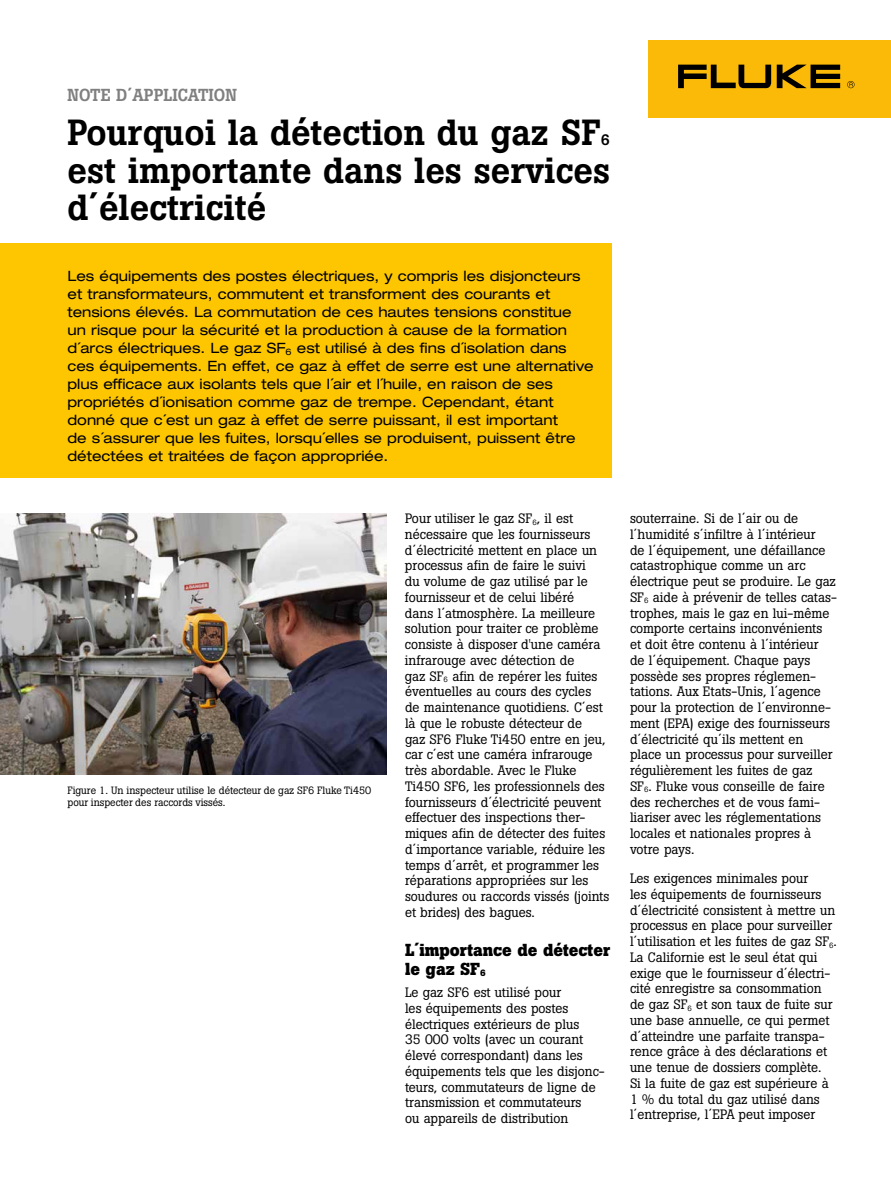
<style>
.page{position:relative;width:891px;height:1188px;background:#fff}
.page>*{position:absolute;margin:0;border:0;box-sizing:border-box;transform-origin:0 0}
.t1{font:500 36px/37.5px "Boton Pro";color:#000}
.t2{font:700 17.25px/18.8px "Boton Pro";color:#000}
.t3{font:500 17.25px "Boton Pro";color:#818080}
.t4{font:500 15px "Boton Pro";color:#000}
.t5{font:expanded 14.25px/18px "Helvetica Neue LT Pro";color:#000}
.t6{font:13.5px/15.8px "Boton Pro";color:#000}
.t7{font:10.5px/12.6px "Boton Pro";color:#000}
</style>
<div class="page">
<img style="left:0;top:513px;width:387px;height:261px">
<div style="left:0;top:243px;width:612px;height:234px;background:#fdc600"></div>
<div style="left:648px;top:40px;width:243px;height:78px;background:#fbba07"></div>
<svg style="left:777px;top:65px;width:63px;height:23px"></svg>
<svg style="left:678px;top:65px;width:93px;height:23px"></svg>
<svg style="left:847px;top:81px;width:8px;height:7px"></svg>
<p class="t3" style="left:68px;top:84px;width:171px">NOTE D´APPLICATION</p>
<h1 class="t1" style="left:68px;top:114px;width:535px">Pourquoi la détection du gaz SF</h1>
<p class="t4" style="left:601px;top:130px;width:11px">6</p>
<h1 class="t1" style="left:68px;top:151px;width:544px">est importante dans les services d´électricité</h1>
<p class="t5" style="left:68px;top:267px;width:528px">Les équipements des postes électriques, y compris les disjoncteurs et transformateurs, commutent et transforment des courants et tensions élevés. La commutation de ces hautes tensions constitue un risque pour la sécurité et la production à cause de la formation d´arcs électriques. Le gaz SF<sub>6</sub> est utilisé à des fins d´isolation dans ces équipements. En effet, ce gaz à effet de serre est une alternative plus efficace aux isolants tels que l´air et l´huile, en raison de ses propriétés d´ionisation comme gaz de trempe. Cependant, étant donné que c´est un gaz à effet de serre puissant, il est important<br>de s´assurer que les fuites, lorsqu´elles se produisent, puissent être détectées et traitées de façon appropriée.</p>
<p class="t7" style="left:68px;top:784px;width:305px">Figure 1. Un inspecteur utilise le détecteur de gaz SF6 Fluke Ti450 pour inspecter des raccords vissés.</p>
<p class="t6" style="left:405px;top:511px;width:206px">Pour utiliser le gaz SF<sub>6</sub>, il est nécessaire que les fournisseurs d´électricité mettent en place un processus afin de faire le suivi<br>du volume de gaz utilisé par le fournisseur et de celui libéré<br>dans l´atmosphère. La meilleure solution pour traiter ce problème consiste à disposer d'une caméra infrarouge avec détection de<br>gaz SF<sub>6</sub> afin de repérer les fuites éventuelles au cours des cycles<br>de maintenance quotidiens. C´est là que le robuste détecteur de<br>gaz SF6 Fluke Ti450 entre en jeu, car c´est une caméra infrarouge très abordable. Avec le Fluke<br>Ti450 SF6, les professionnels des fournisseurs d´électricité peuvent effectuer des inspections ther&shy;miques afin de détecter des fuites d´importance variable, réduire les temps d´arrêt, et programmer les réparations appropriées sur les soudures ou raccords vissés (joints et brides) des bagues.</p>
<p class="t2" style="left:405px;top:940px;width:207px">L´importance de détecter le gaz SF<sub>6</sub></p>
<p class="t6" style="left:405px;top:985px;width:201px">Le gaz SF6 est utilisé pour<br>les équipements des postes électriques extérieurs de plus<br>35 000 volts (avec un courant élevé correspondant) dans les équipements tels que les disjonc&shy;teurs, commutateurs de ligne de transmission et commutateurs<br>ou appareils de distribution</p>
<p class="t6" style="left:630px;top:511px;width:209px">souterraine. Si de l´air ou de l´humidité s´infiltre à l´intérieur<br>de l´équipement, une défaillance catastrophique comme un arc électrique peut se produire. Le gaz<br>SF<sub>6</sub> aide à prévenir de telles catas&shy;trophes, mais le gaz en lui-même comporte certains inconvénients et doit être contenu à l´intérieur<br>de l´équipement. Chaque pays possède ses propres réglemen&shy;tations. Aux Etats-Unis, l´agence pour la protection de l´environne&shy;ment (EPA) exige des fournisseurs d´électricité qu´ils mettent en place un processus pour surveiller régulièrement les fuites de gaz<br>SF<sub>6</sub>. Fluke vous conseille de faire des recherches et de vous fami&shy;liariser avec les réglementations locales et nationales propres à votre pays.</p>
<p class="t6" style="left:630px;top:871px;width:208px">Les exigences minimales pour<br>les équipements de fournisseurs d´électricité consistent à mettre un processus en place pour surveiller l´utilisation et les fuites de gaz SF<sub>6</sub>.<br>La Californie est le seul état qui exige que le fournisseur d´électri&shy;cité enregistre sa consommation de gaz SF<sub>6</sub> et son taux de fuite sur une base annuelle, ce qui permet d´atteindre une parfaite transpa&shy;rence grâce à des déclarations et une tenue de dossiers complète.<br>Si la fuite de gaz est supérieure à 1 % du total du gaz utilisé dans l´entreprise, l´EPA peut imposer</p>
</div>
